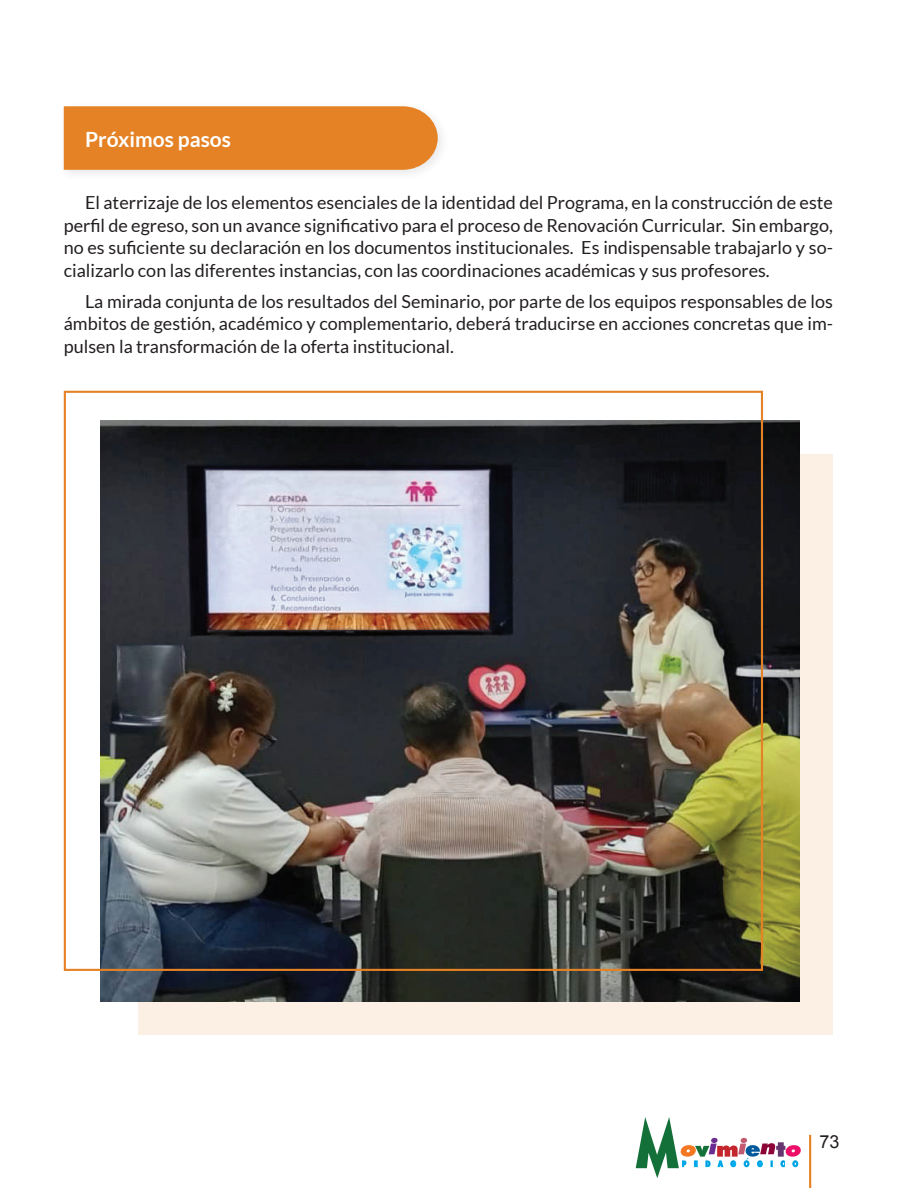
<style>
.page{position:relative;width:918px;height:1188px;background:#fff}
.page>*{position:absolute;margin:0;border:0;box-sizing:border-box;transform-origin:0 0}
.t1{font:700 21px "Lato";color:#fff}
.t2{font:18px/22.5px "Lato";color:#231f20;text-align:justify}
.t3{font:18px "Arial";color:#231f20}
.t4{font:12px "Times New Roman";color:#00aeef}
</style>
<div class="page">
<hr style="left:809px;top:1135px;width:2px;height:53px;background:#e58225">
<svg style="left:635px;top:1117px;width:166px;height:61px"></svg>
<div style="left:64px;top:106px;width:374px;height:64px;background:#e58225"></div>
<div style="left:139px;top:454px;width:694px;height:581px;background:#fcefe3"></div>
<img style="left:100px;top:421px;width:699px;height:580px">
<p class="t1" style="left:85px;top:128px;width:148px">Próximos pasos</p>
<p class="t2" style="left:64px;top:191px;width:771px;text-indent:21px">El aterrizaje de los elementos esenciales de la identidad del Programa, en la construcción de este perfil de egreso, son un avance significativo para el proceso de Renovación Curricular. Sin embargo, no es suficiente su declaración en los documentos institucionales. Es indispensable trabajarlo y so&shy;cializarlo con las diferentes instancias, con las coordinaciones académicas y sus profesores.</p>
<p class="t2" style="left:64px;top:290px;width:771px;text-indent:21px">La mirada conjunta de los resultados del Seminario, por parte de los equipos responsables de los ámbitos de gestión, académico y complementario, deberá traducirse en acciones concretas que im&shy;pulsen la transformación de la oferta institucional.</p>
<p class="t4" style="left:745px;top:1154px;width:5px">´</p>
<p class="t3" style="left:819px;top:1130px;width:22px">73</p>
</div>
